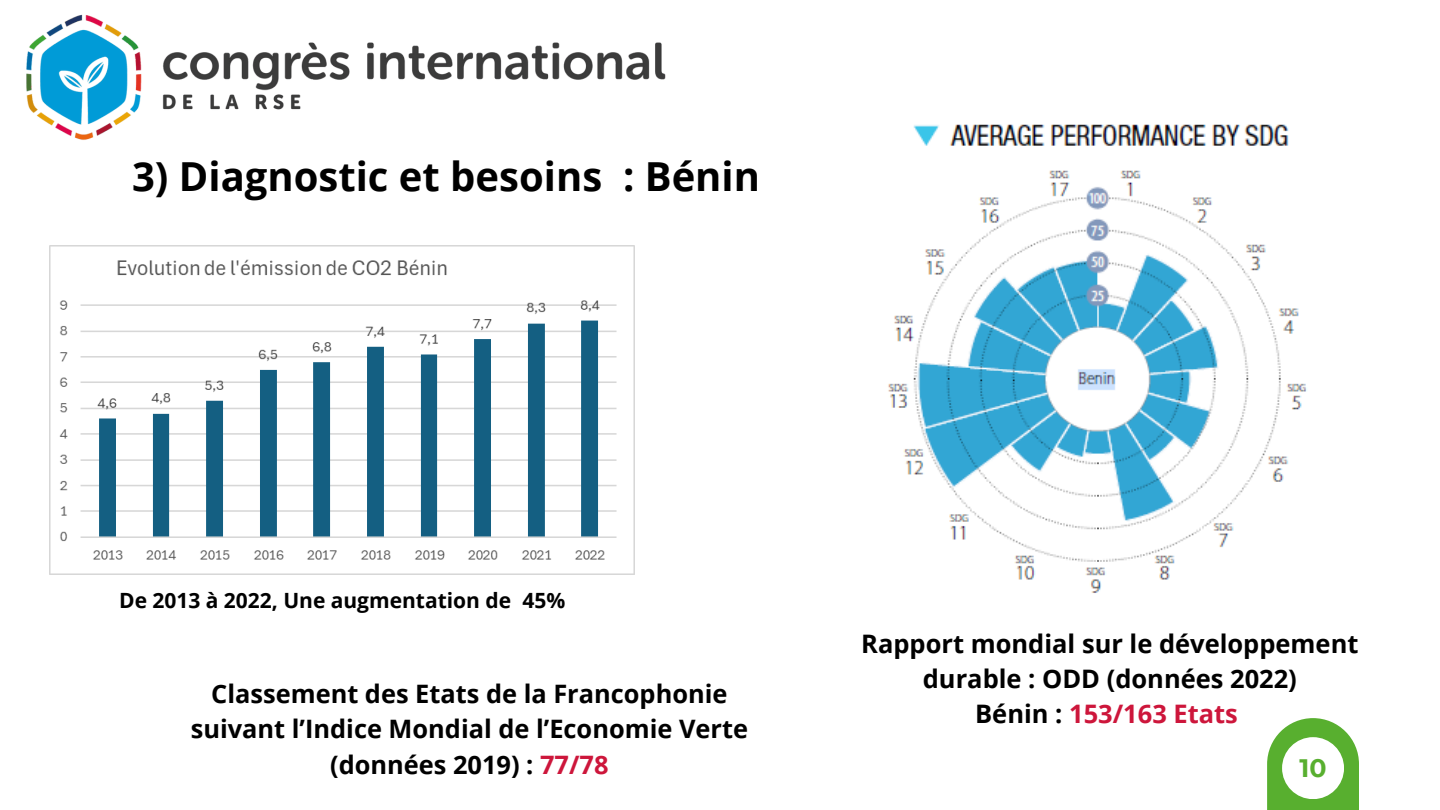
<style>
.page{position:relative;width:1440px;height:810px;background:#fff}
.page>*{position:absolute;margin:0;border:0;box-sizing:border-box;transform-origin:0 0}
.t1{font:700 40px "Open Sans";color:#000}
.t2{font:700 25.5px/35.2px "Open Sans";color:#000;text-align:center}
.t3{font:700 25.4px/35.2px "Open Sans";color:#000;text-align:center}
.t4{font:700 25.2px "Montserrat";color:#58af2f}
.t5{font:700 21px "Open Sans";color:#000}
.s1{color:#cd163b}
</style>
<div class="page">
<svg style="left:1267px;top:718px;width:92px;height:92px;fill:#58af2f"></svg>
<div style="left:1282px;top:737px;width:62px;height:62px;background:#fff;border-radius:50%"></div>
<img style="left:26px;top:14px;width:640px;height:126px">
<img style="left:50px;top:246px;width:585px;height:329px">
<img style="left:888px;top:124px;width:419px;height:469px">
<p class="t1" style="left:132px;top:148px;width:629px">3) Diagnostic et besoins : Bénin</p>
<h2 class="t5" style="left:119px;top:586px;width:448px">De 2013 à 2022, Une augmentation de 45%</h2>
<p class="t3" style="left:191px;top:676px;width:559px">Classement des Etats de la Francophonie suivant l’Indice Mondial de l’Economie Verte (données 2019) : <span class="s1">77/78</span></p>
<h2 class="t2" style="left:861px;top:625px;width:499px">Rapport mondial sur le développement durable : ODD (données 2022)<br>Bénin : <span class="s1">153/163 Etats</span></h2>
<p class="t4" style="left:1300px;top:752px;width:29px">10</p>
</div>
